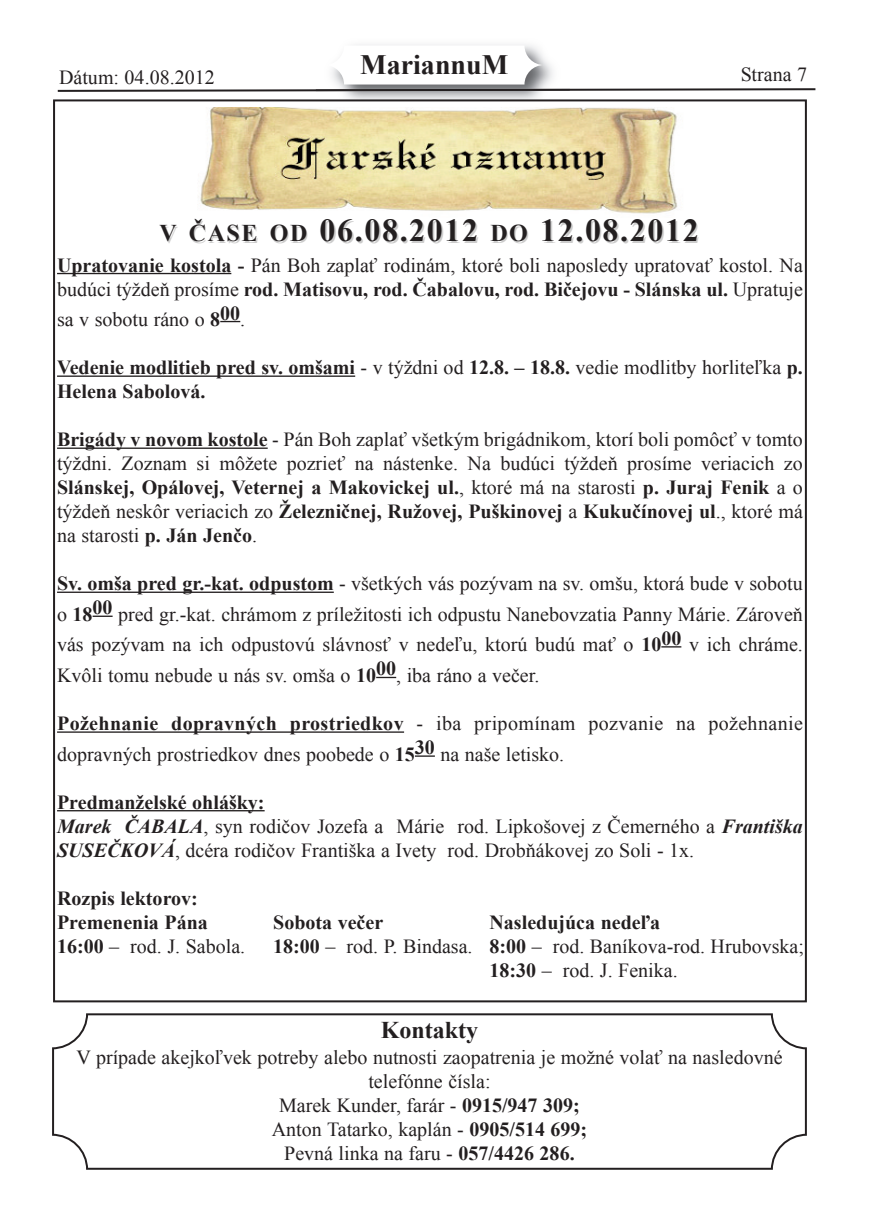
<style>
.page{position:relative;width:876px;height:1227px;background:#fff}
.page>*{position:absolute;margin:0;border:0;box-sizing:border-box;transform-origin:0 0}
.t1{font:700 32px "Times New Roman";letter-spacing:.05em;color:#231f20}
.t2{font:700 28px "Times New Roman";color:#231f20}
.t3{font:700 24px "Times New Roman";color:#231f20}
.t4{font:20px/24px "Times New Roman";color:#231f20}
.t5{font:700 20px/24px "Times New Roman";color:#231f20}
.s1{font-size:24px;color:#ccc}
.s2{font-size:24px}
.s3{font-weight:700}
.s4{font-weight:400}
.s5{font-weight:700;font-style:italic}
</style>
<div class="page">
<svg style="left:57px;top:88px;width:759px;height:4px"></svg>
<img style="left:315px;top:44px;width:254px;height:55px">
<div style="left:324px;top:46px;width:219px;height:38px;background:#fff;border-radius:20px"></div>
<hr style="left:57px;top:273px;width:174px;height:1px;background:#231f20">
<svg style="left:220px;top:321px;width:20px;height:1px"></svg>
<hr style="left:57px;top:375px;width:298px;height:2px;background:#231f20">
<hr style="left:57px;top:447px;width:210px;height:2px;background:#231f20">
<hr style="left:57px;top:591px;width:276px;height:2px;background:#231f20">
<hr style="left:92px;top:615px;width:20px;height:2px;background:#231f20">
<svg style="left:661px;top:646px;width:20px;height:1px"></svg>
<svg style="left:376px;top:677px;width:20px;height:1px"></svg>
<hr style="left:57px;top:731px;width:347px;height:2px;background:#231f20">
<hr style="left:414px;top:755px;width:20px;height:2px;background:#231f20">
<hr style="left:57px;top:810px;width:207px;height:1px;background:#231f20">
<img style="left:198px;top:107px;width:480px;height:107px">
<svg style="left:52px;top:1013px;width:754px;height:156px"></svg>
<p class="t4" style="left:59px;top:65px;width:157px">Dátum: 04.08.2012</p>
<h2 class="t2" style="left:360px;top:49px;width:149px">MariannuM</h2>
<p class="t4" style="left:740px;top:62px;width:68px">Strana 7</p>
<h1 class="t1" style="left:161px;top:213px;width:539px"><span class="s1">v ČA</span><span class="s2">S</span><span class="s1">E oD</span> 06.08.2012 <span class="s1">Do</span> 12.08.2012</h1>
<p class="t4" style="left:57px;top:253px;width:747px"><span class="s3">upratovanie kostola -</span> Pán Boh zaplať rodinám, ktoré boli naposledy upratovať kostol. Na budúci týždeň prosíme <span class="s3">rod. Matisovu, rod. Čabalovu, rod. Bičejovu - Slánska ul.</span> Upratuje</p>
<p class="t4" style="left:57px;top:307px;width:190px">sa v sobotu ráno o <span class="s3">8</span><sup>00</sup>.</p>
<p class="t5" style="left:57px;top:355px;width:747px">vedenie modlitieb pred sv. omšami <span class="s4">- v týždni od</span> 12.8. – 18.8. <span class="s4">vedie modlitby horliteľka</span> p.<br>Helena Sabolová.</p>
<p class="t4" style="left:57px;top:427px;width:747px;text-align:justify"><span class="s3">Brigády v novom kostole</span> - Pán Boh zaplať všetkým brigádnikom, ktorí boli pomôcť v tomto týždni. Zoznam si môžete pozrieť na nástenke. Na budúci týždeň prosíme veriacich zo <span class="s3">Slánskej, opálovej, veternej a Makovickej ul.</span>, ktoré má na starosti <span class="s3">p. Juraj Fenik</span> a o týždeň neskôr veriacich zo <span class="s3">Železničnej, ružovej, Puškinovej</span> a <span class="s3">kukučínovej ul</span>., ktoré má na starosti <span class="s3">p. Ján Jenčo</span>.</p>
<p class="t4" style="left:57px;top:568px;width:747px;line-height:30.6px;text-align:justify"><span class="s3">Sv. omša pred gr.-kat. odpustom</span> - všetkých vás pozývam na sv. omšu, ktorá bude v sobotu o <span class="s3">18</span><sup>00</sup> pred gr.-kat. chrámom z príležitosti ich odpustu Nanebovzatia Panny Márie. Zároveň vás pozývam na ich odpustovú slávnosť v nedeľu, ktorú budú mať o <span class="s3">10</span><sup>00</sup> v ich chráme.<br>Kvôli tomu nebude u nás sv. omša o <span class="s3">10</span><sup>00</sup>, iba ráno a večer.</p>
<p class="t4" style="left:57px;top:708px;width:747px;line-height:30.6px"><span class="s3">Požehnanie dopravných prostriedkov</span> - iba pripomínam pozvanie na požehnanie dopravných prostriedkov dnes poobede o <span class="s3">15</span><sup>30</sup> na naše letisko.</p>
<p class="t4" style="left:57px;top:790px;width:747px"><span class="s3">Predmanželské ohlášky:<br></span><span class="s5">Marek ČABALA</span>, syn rodičov Jozefa a Márie rod. Lipkošovej z Čemerného a <span class="s5">Františka<br>SUSEČKOVÁ</span>, dcéra rodičov Františka a Ivety rod. Drobňákovej zo Soli - 1x.</p>
<p class="t5" style="left:57px;top:886px;width:152px">rozpis lektorov:<br>Premenenia Pána</p>
<p class="t5" style="left:273px;top:910px;width:111px">Sobota večer</p>
<p class="t5" style="left:489px;top:910px;width:172px">nasledujúca nedeľa</p>
<p class="t4" style="left:57px;top:934px;width:190px"><span class="s3">16:00</span> – rod. J. Sabola.</p>
<p class="t4" style="left:489px;top:934px;width:316px;text-indent:-216px"><span class="s3">18:00</span> – rod. P. Bindasa. <span class="s3">8:00</span> – rod. Baníkova-rod. Hrubovska;<br><span class="s3">18:30</span> – rod. J. Fenika.</p>
<p class="t3" style="left:380px;top:1016px;width:99px">kontakty</p>
<p class="t4" style="left:76px;top:1045px;width:707px;text-align:center">V prípade akejkoľvek potreby alebo nutnosti zaopatrenia je možné volať na nasledovné telefónne čísla:<br>Marek Kunder, farár - <span class="s3">0915/947 309;<br></span>Anton Tatarko, kaplán - <span class="s3">0905/514 699;<br></span>Pevná linka na faru - <span class="s3">057/4426 286.</span></p>
</div>
